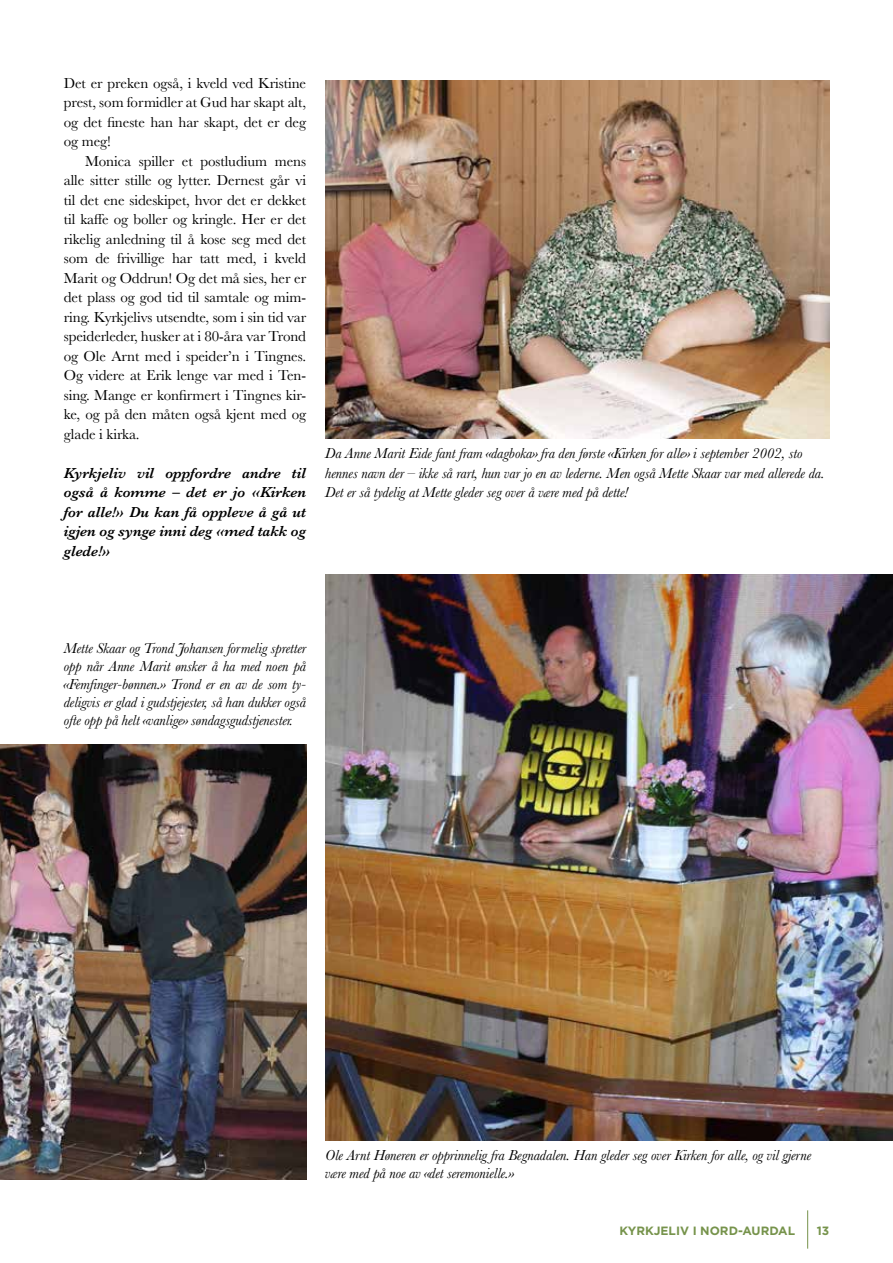
<style>
.page{position:relative;width:893px;height:1263px;background:#fff}
.page>*{position:absolute;margin:0;border:0;box-sizing:border-box;transform-origin:0 0}
.t1{font:15px/19.5px "Baskerville";letter-spacing:-.005em;color:#000;text-align:justify}
.t2{font:italic 15px/18px "Baskerville";letter-spacing:-.005em;color:#000}
.t3{font:italic 600 15px/19.5px "Baskerville";letter-spacing:-.005em;color:#000;text-align:justify}
.t4{font:700 12px "Gotham";color:#76934b}
</style>
<div class="page">
<hr style="left:807px;top:1210px;width:1px;height:38px;background:#76934b">
<img style="left:325px;top:81px;width:504px;height:358px">
<img style="left:0;top:744px;width:307px;height:436px">
<img style="left:325px;top:575px;width:568px;height:566px">
<p class="t1" style="left:64px;top:73px;width:244px">Det er preken også, i kveld ved Kristine prest, som formidler at Gud har skapt alt, og det fineste han har skapt, det er deg og meg!</p>
<p class="t1" style="left:64px;top:151px;width:244px;text-indent:21px">Monica spiller et postludium mens alle sitter stille og lytter. Dernest går vi til det ene sideskipet, hvor det er dekket til kaffe og boller og kringle. Her er det rikelig anledning til å kose seg med det som de frivillige har tatt med, i kveld Marit og Oddrun! Og det må sies, her er det plass og god tid til samtale og mim&shy;ring. Kyrkjelivs utsendte, som i sin tid var speiderleder, husker at i 80-åra var Trond og Ole Arnt med i speider’n i Tingnes.<br>Og videre at Erik lenge var med i Ten&shy;sing. Mange er konfirmert i Tingnes kir&shy;ke, og på den måten også kjent med og glade i kirka.</p>
<p class="t3" style="left:64px;top:463px;width:244px">Kyrkjeliv vil oppfordre andre til også å komme – det er jo «Kirken for alle!» Du kan få oppleve å gå ut igjen og synge inni deg «med takk og glede!»</p>
<p class="t2" style="left:325px;top:443px;width:501px;line-height:19.5px">Da Anne Marit Eide fant fram «dagboka» fra den første «Kirken for alle» i september 2002, sto hennes navn der – ikke så rart, hun var jo en av lederne. Men også Mette Skaar var med allerede da.<br>Det er så tydelig at Mette gleder seg over å være med på dette!</p>
<p class="t2" style="left:64px;top:639px;width:244px;text-align:justify">Mette Skaar og Trond Johansen formelig spretter opp når Anne Marit ønsker å ha med noen på «Femfinger-bønnen.» Trond er en av de som ty&shy;deligvis er glad i gudstjejester, så han dukker også ofte opp på helt «vanlige» søndagsgudstjenester.</p>
<p class="t2" style="left:325px;top:1146px;width:488px">Ole Arnt Høneren er opprinnelig fra Begnadalen. Han gleder seg over Kirken for alle, og vil gjerne være med på noe av «det seremonielle.»</p>
<p class="t4" style="left:619px;top:1222px;width:177px">KYRKJELIV I NORD-AURDAL</p>
<p class="t4" style="left:817px;top:1222px;width:14px">13</p>
</div>
